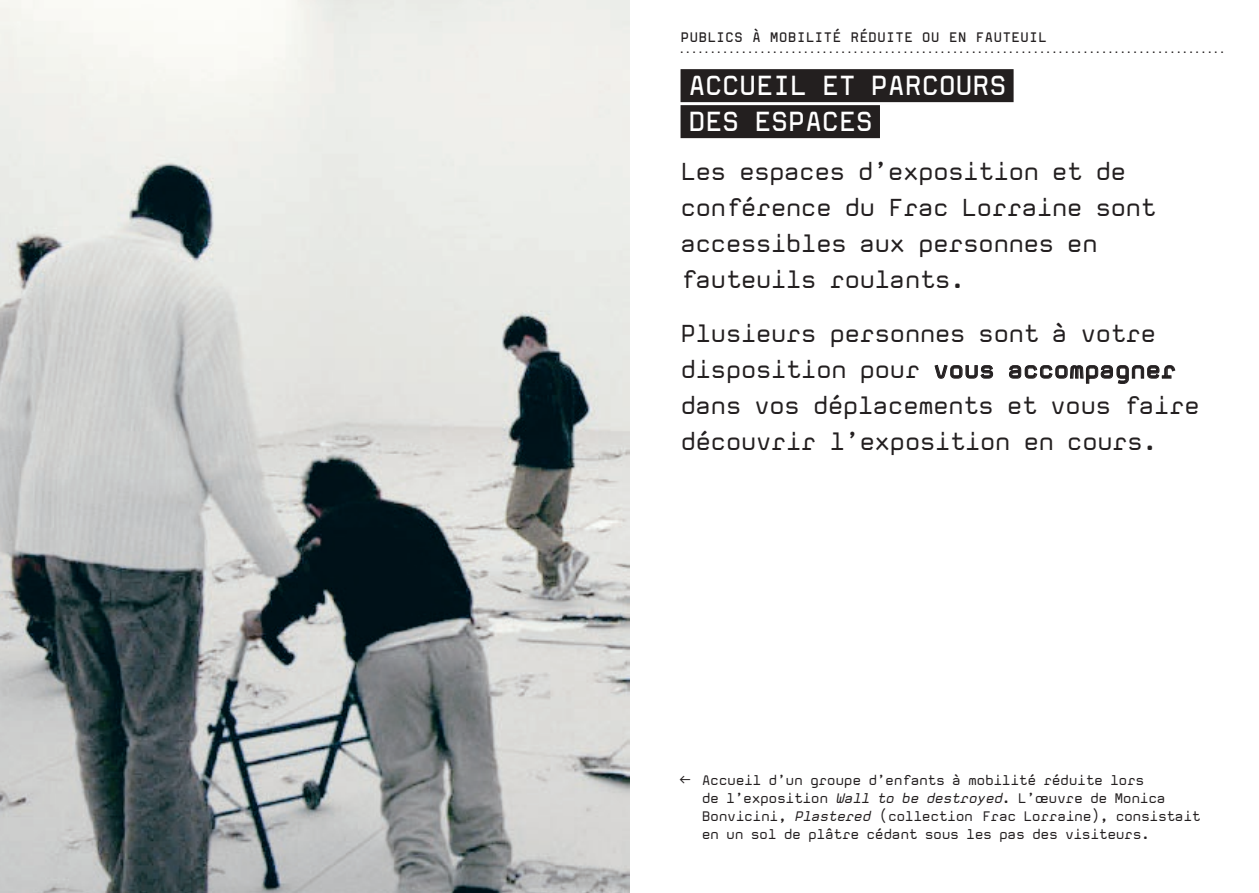
<style>
.page{position:relative;width:1259px;height:893px;background:#fff}
.page>*{position:absolute;margin:0;border:0;box-sizing:border-box;transform-origin:0 0}
.t1{font:700 27px/36px "Mono";letter-spacing:-.035em;color:#fff}
.t2{font:24px/36px "Mono";letter-spacing:-.035em;color:#231f20}
.t3{font:13.5px/18px "Mono";letter-spacing:-.035em;color:#231f20}
.t4{font:700 13.5px "Mono";color:#231f20}
.t5{font:8.4px "Mono";color:#231f1f}
.s1{font-weight:700}
.s2{font-family:"FRAC";font-weight:500}
.s3{font-style:italic}
</style>
<div class="page">
<div style="left:680px;top:69px;width:333px;height:33px;background:#231f1f"></div>
<div style="left:680px;top:105px;width:200px;height:33px;background:#231f1f"></div>
<svg style="left:934px;top:365px;width:59px;height:14px"></svg>
<svg style="left:1009px;top:365px;width:166px;height:19px"></svg>
<img style="left:0;top:0;width:629px;height:893px">
<p class="t4" style="left:680px;top:28px;width:10px">PUBLICS</p>
<p class="t4" style="left:752px;top:28px;width:296px">À MOBILITÉ RÉDUITE OU EN FAUTEUIL</p>
<p class="t5" style="left:679px;top:45px;width:547px">........................................................................................</p>
<p class="t1" style="left:688px;top:67px;width:320px">ACCUE IL ET PARCOURS<br>DES ESPACES</p>
<p class="t2" style="left:680px;top:153px;width:477px">Les espaces d’exposition et de conférence du Frac Lorraine sont accessibles aux personnes en fauteuils roulants.</p>
<p class="t2" style="left:680px;top:315px;width:521px">Plusieurs personnes sont à votre disposition pour <span class="s1">VOUS ACCOMPAGNER </span>dans vos déplacements et vous faire découvrir l’exposition en cours.</p>
<p class="t3" style="left:702px;top:771px;width:500px;text-indent:-21px"><span class="s2">k</span> Accueil d’un groupe d’enfants à mobilité réduite lors<br>de l’exposition <span class="s3">Wall to be destroyed</span>. L’oeuvre de Monica Bonvicini, <span class="s3">Plastered</span> (collection Frac Lorraine), consistait en un sol de plâtre cédant sous les pas des visiteurs.</p>
</div>
